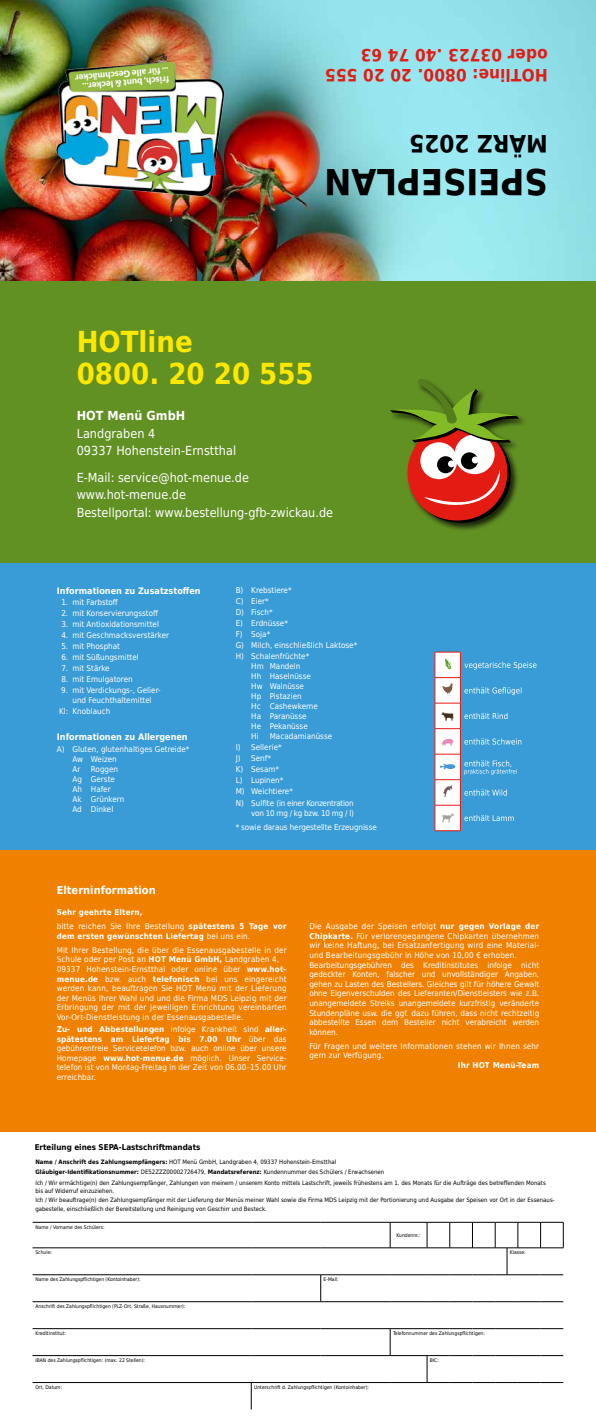
<style>
.page{position:relative;width:596px;height:1418px;background:#fff}
.page>*{position:absolute;margin:0;border:0;box-sizing:border-box;transform-origin:0 0}
.t1{font:700 36px "DejaVu Sans Condensed";color:#000}
.t2{font:700 29px/32px "DejaVu Sans Condensed";color:#ffe700}
.t3{font:700 24px "DejaVu Sans Condensed";color:#000}
.t4{font:700 17px/20.4px "DejaVu Sans Condensed";letter-spacing:.01em;color:#e41b13}
.t5{font:12.5px/17.5px "DejaVu Sans Condensed";color:#fff}
.t6{font:700 12.5px "DejaVu Sans Condensed";letter-spacing:.005em;color:#fff}
.t7{font:700 11px "DejaVu Sans Condensed";color:#fff}
.t8{font:700 9px "DejaVu Sans Condensed";color:#fff}
.t9{font:8px/9.6px "DejaVu Sans Condensed";color:#fff}
.t10{font:8px/9.6px "DejaVu Sans Condensed";letter-spacing:.02em;color:#fff}
.t11{font:700 8px/14px "DejaVu Sans Condensed";letter-spacing:.02em;color:#fff}
.t12{font:8px/10px "DejaVu Sans Condensed";letter-spacing:-.03em;color:#fff;text-align:right}
.t13{font:700 8px "DejaVu Sans Condensed";color:#000}
.t14{font:6px/9px "DejaVu Sans Condensed";color:#000}
.t15{font:5px "DejaVu Sans Condensed";color:#000}
.s1{font-weight:400}
.s2{font-weight:700}
</style>
<div class="page">
<div style="left:0;top:270px;width:595px;height:305px;background:#629123"></div>
<img style="left:0;top:0;width:595px;height:281px">
<img style="left:32px;top:36px;width:223px;height:190px">
<div style="left:389px;top:378px;width:138px;height:154px;background:#000;opacity:.75"></div>
<svg style="left:390px;top:378px;width:129px;height:145px"></svg>
<div style="left:0;top:842px;width:595px;height:289px;background:#f08100"></div>
<div style="left:0;top:563px;width:595px;height:286px;background:#399cd6"></div>
<svg style="left:434px;top:652px;width:102px;height:179px"></svg>
<svg style="left:33px;top:1221px;width:530px;height:188px"></svg>
<hr style="left:33px;top:1274px;width:218px;height:1px;background:#000">
<hr style="left:251px;top:1274px;width:69px;height:1px;background:#000">
<hr style="left:320px;top:1274px;width:70px;height:1px;background:#000">
<svg style="left:320px;top:1274px;width:1px;height:27px"></svg>
<hr style="left:390px;top:1274px;width:37px;height:1px;background:#000">
<hr style="left:33px;top:1301px;width:218px;height:1px;background:#000">
<hr style="left:251px;top:1301px;width:69px;height:1px;background:#000">
<hr style="left:320px;top:1301px;width:70px;height:1px;background:#000">
<hr style="left:390px;top:1301px;width:37px;height:1px;background:#000">
<svg style="left:427px;top:1301px;width:136px;height:1px"></svg>
<hr style="left:33px;top:1328px;width:218px;height:1px;background:#000">
<hr style="left:251px;top:1328px;width:69px;height:1px;background:#000">
<hr style="left:320px;top:1328px;width:70px;height:1px;background:#000">
<hr style="left:390px;top:1328px;width:37px;height:1px;background:#000">
<svg style="left:390px;top:1328px;width:1px;height:27px"></svg>
<svg style="left:427px;top:1328px;width:136px;height:1px"></svg>
<hr style="left:33px;top:1355px;width:218px;height:1px;background:#000">
<hr style="left:251px;top:1355px;width:69px;height:1px;background:#000">
<hr style="left:320px;top:1355px;width:70px;height:1px;background:#000">
<hr style="left:390px;top:1355px;width:37px;height:1px;background:#000">
<hr style="left:33px;top:1382px;width:218px;height:1px;background:#000">
<hr style="left:251px;top:1382px;width:69px;height:1px;background:#000">
<svg style="left:251px;top:1382px;width:1px;height:27px"></svg>
<hr style="left:320px;top:1382px;width:70px;height:1px;background:#000">
<hr style="left:390px;top:1382px;width:37px;height:1px;background:#000">
<svg style="left:426px;top:1355px;width:137px;height:28px"></svg>
<hr style="left:33px;top:1222px;width:218px;height:1px;background:#000">
<hr style="left:251px;top:1222px;width:69px;height:1px;background:#000">
<hr style="left:320px;top:1222px;width:70px;height:1px;background:#000">
<hr style="left:390px;top:1222px;width:37px;height:1px;background:#000">
<svg style="left:390px;top:1222px;width:1px;height:25px"></svg>
<hr style="left:33px;top:1247px;width:218px;height:1px;background:#000">
<hr style="left:251px;top:1247px;width:69px;height:1px;background:#000">
<hr style="left:320px;top:1247px;width:70px;height:1px;background:#000">
<hr style="left:390px;top:1247px;width:37px;height:1px;background:#000">
<svg style="left:426px;top:1222px;width:137px;height:53px"></svg>
<h3 class="t4" style="left:547px;top:86px;width:224px;rotate:-180deg">HOTline: 0800. 20 20 555 oder 03723 .40 74 63</h3>
<h3 class="t3" style="left:547px;top:163px;width:140px;rotate:-180deg">MÄRZ 2025</h3>
<h1 class="t1" style="left:547px;top:212px;width:225px;rotate:-180deg">SPEISEPLAN</h1>
<h2 class="t2" style="left:77px;top:324px;width:238px">HOTline<br>0800. 20 20 555</h2>
<h3 class="t6" style="left:77px;top:405px;width:110px">HOT Menü GmbH</h3>
<h3 class="t5" style="left:77px;top:424px;width:161px">Landgraben 4<br>09337 Hohenstein-Ernstthal</h3>
<h3 class="t5" style="left:77px;top:468px;width:258px">E-Mail: service@hot-menue.de www.hot-menue.de<br>Bestellportal: www.bestellung-gfb-zwickau.de</h3>
<p class="t8" style="left:57px;top:583px;width:145px">Informationen zu Zusatzstoffen</p>
<p class="t9" style="left:61px;top:597px;width:58px">1. mit Farbstoff</p>
<p class="t9" style="left:61px;top:608px;width:98px">2. mit Konservierungsstoff</p>
<p class="t9" style="left:61px;top:619px;width:99px">3. mit Antioxidationsmittel</p>
<p class="t9" style="left:61px;top:630px;width:109px">4. mit Geschmacksverstärker</p>
<p class="t9" style="left:61px;top:641px;width:60px">5. mit Phosphat</p>
<p class="t9" style="left:61px;top:652px;width:79px">6. mit Süßungsmittel</p>
<p class="t9" style="left:61px;top:663px;width:50px">7. mit Stärke</p>
<p class="t9" style="left:61px;top:674px;width:73px">8. mit Emulgatoren</p>
<p class="t9" style="left:61px;top:685px;width:101px;text-align:center">9. mit Verdickungs-, Gelier&shy;und Feuchthaltemittel</p>
<p class="t9" style="left:59px;top:705px;width:53px">Kl: Knoblauch</p>
<p class="t8" style="left:57px;top:729px;width:132px">Informationen zu Allergenen</p>
<p class="t9" style="left:72px;top:743px;width:118px;line-height:10px;text-indent:-16px">A) Gluten, glutenhaltiges Getreide*<br>Aw Weizen<br>Ar</p>
<p class="t9" style="left:72px;top:763px;width:53px;line-height:10px;text-indent:18px">Roggen<br>Ag Gerste<br>Ah Hafer<br>Ak Grünkern<br>Ad Dinkel</p>
<h3 class="t7" style="left:57px;top:880px;width:100px">Elterninformation</h3>
<p class="t9" style="left:235px;top:584px;width:123px;line-height:11px">B) Krebstiere*<br>C) Eier*<br>D) Fisch*<br>E) Erdnüsse*<br>F) Soja*<br>G) Milch, einschließlich Laktose*<br>H) Schalenfrüchte*</p>
<p class="t9" style="left:251px;top:661px;width:68px;line-height:10px">Hm Mandeln<br>Hh Haselnüsse<br>Hw Walnüsse<br>Hp Pistazien<br>Hc Cashewkerne<br>Ha Paranüsse<br>He Pekanüsse<br>Hi</p>
<p class="t9" style="left:235px;top:730px;width:98px;line-height:11px;text-indent:34px">Macadamianüsse<br>I) Sellerie*<br>J) Senf*<br>K) Sesam*<br>L) Lupinen*<br>M) Weichtiere*</p>
<p class="t12" style="left:235px;top:798px;width:120px">N) Sulfite (in einer Konzentration von 10 mg / kg bzw. 10 mg / l)</p>
<p class="t9" style="left:235px;top:822px;width:142px">* sowie daraus hergestellte Erzeugnisse</p>
<p class="t11" style="left:57px;top:905px;width:231px">Sehr geehrte Eltern,<br><span class="s1">bitte reichen Sie Ihre Bestellung</span> spätestens 5 Tage vor</p>
<p class="t10" style="left:57px;top:928px;width:231px;line-height:14px"><span class="s2">dem ersten gewünschten Liefertag</span> bei uns ein.<br>Mit Ihrer Bestellung, die über die Essenausgabestelle in der</p>
<p class="t10" style="left:57px;top:954px;width:231px">Schule oder per Post an <span class="s2">HOT Menü GmbH,</span> Landgraben 4, 09337 Hohenstein-Ernstthal oder online über <span class="s2">www.hot&shy;menue.de</span> bzw. auch <span class="s2">telefonisch</span> bei uns eingereicht werden kann, beauftragen Sie HOT Menü mit der Lieferung der Menüs Ihrer Wahl und und die Firma MDS Leipzig mit der Erbringung der mit der jeweiligen Einrichtung vereinbarten Vor-Ort-Dienstleistung in der Essenausgabestelle.</p>
<p class="t9" style="left:57px;top:1024px;width:231px;text-align:justify"><span class="s2">Zu- und Abbestellungen</span> infolge Krankheit sind <span class="s2">aller&shy;spätestens am Liefertag bis 7.00 Uhr</span> über das gebührenfreie Servicetelefon bzw. auch online über unsere Homepage <span class="s2">www.hot-menue.de</span> möglich. Unser Service&shy;telefon ist von Montag-Freitag in der Zeit von 06.00–15.00 Uhr erreichbar.</p>
<p class="t9" style="left:309px;top:921px;width:231px">Die Ausgabe der Speisen erfolgt <span class="s2">nur gegen Vorlage der Chipkarte.</span> Für verlorengegangene Chipkarten übernehmen wir keine Haftung, bei Ersatzanfertigung wird eine Material&shy;und Bearbeitungsgebühr in Höhe von 10,00 € erhoben.<br>Bearbeitungsgebühren des Kreditinstitutes infolge nicht gedeckter Konten, falscher und unvollständiger Angaben, gehen zu Lasten des Bestellers. Gleiches gilt für höhere Gewalt ohne Eigenverschulden des Lieferanten/Dienstleisters wie z.B. unangemeldete Streiks unangemeldete kurzfristig veränderte Stundenpläne usw. die ggf. dazu führen, dass nicht rechtzeitig abbestellte Essen dem Besteller nicht verabreicht werden können.</p>
<p class="t10" style="left:309px;top:1041px;width:231px">Für Fragen und weitere Informationen stehen wir Ihnen sehr gern zur Verfügung.</p>
<p class="t11" style="left:457px;top:1058px;width:83px">Ihr HOT Menü-Team</p>
<p class="t13" style="left:35px;top:1140px;width:167px">Erteilung eines SEPA-Lastschriftmandats</p>
<p class="t14" style="left:35px;top:1157px;width:350px"><span class="s2">Name / Anschrift des Zahlungsempfängers:</span> HOT Menü GmbH, Landgraben 4, 09337 Hohenstein-Ernstthal<br><span class="s2">Gläubiger-Identifikationsnummer:</span> DE52ZZZ00002726479, <span class="s2">Mandatsreferenz:</span> Kundennummer des Schülers / Erwachsenen</p>
<p class="t14" style="left:35px;top:1179px;width:511px;line-height:8px">Ich / Wir ermächtige(n) den Zahlungsempfänger, Zahlungen von meinem / unserem Konto mittels Lastschrift, jeweils frühestens am 1. des Monats für die Aufträge des betreffenden Monats bis auf Widerruf einzuziehen.</p>
<p class="t14" style="left:35px;top:1195px;width:520px">Ich / Wir beauftrage(n) den Zahlungsempfänger mit der Lieferung der Menüs meiner Wahl sowie die Firma MDS Leipzig mit der Portionierung und Ausgabe der Speisen vor Ort in der Essenaus&shy;gabestelle, einschließlich der Bereitstellung und Reinigung von Geschirr und Besteck.</p>
<p class="t15" style="left:35px;top:1222px;width:71px">Name / Vorname des Schülers:</p>
<p class="t15" style="left:396px;top:1230px;width:26px">Kundennr.:</p>
<p class="t15" style="left:35px;top:1248px;width:18px">Schule:</p>
<p class="t15" style="left:509px;top:1248px;width:17px">Klasse:</p>
<p class="t15" style="left:35px;top:1275px;width:107px">Name des Zahlungspflichtigen (Kontoinhaber):</p>
<p class="t15" style="left:323px;top:1275px;width:17px">E-Mail:</p>
<p class="t15" style="left:35px;top:1302px;width:151px">Anschrift des Zahlungspflichtigen (PLZ-Ort, Straße, Hausnummer):</p>
<p class="t15" style="left:35px;top:1329px;width:32px">Kreditinstitut:</p>
<p class="t15" style="left:393px;top:1329px;width:93px">Telefonnummer des Zahlungspflichtigen:</p>
<p class="t15" style="left:35px;top:1355px;width:111px">IBAN des Zahlungspflichtigen: (max. 22 Stellen):</p>
<p class="t15" style="left:429px;top:1355px;width:11px">BIC:</p>
<p class="t15" style="left:35px;top:1382px;width:28px">Ort, Datum:</p>
<p class="t15" style="left:254px;top:1382px;width:116px">Unterschrift d. Zahlungspflichtigen (Kontoinhaber):</p>
</div>
